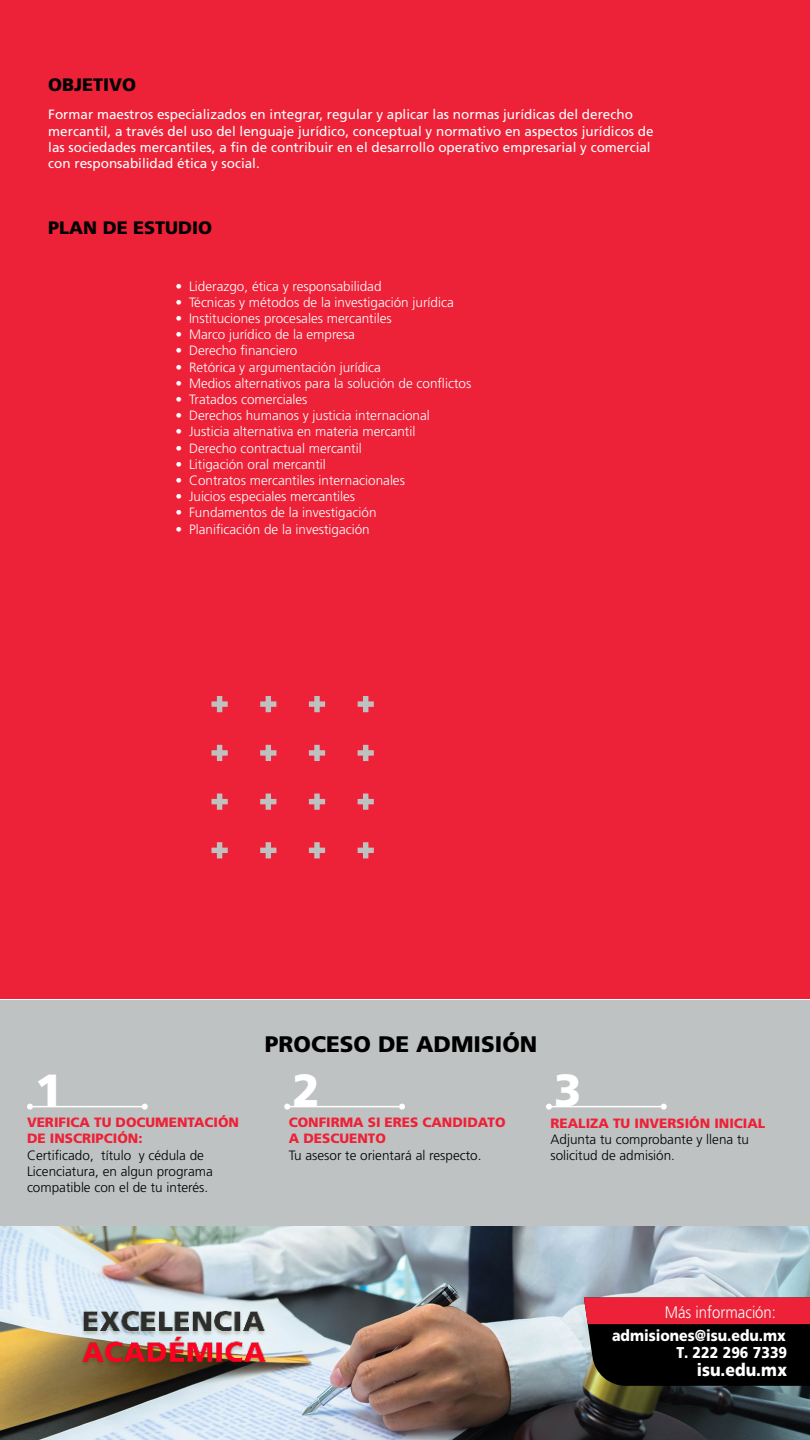
<style>
.page{position:relative;width:810px;height:1440px;background:#fff}
.page>*{position:absolute;margin:0;border:0;box-sizing:border-box;transform-origin:0 0}
.CARRERA{font:900 45px "Frutiger LT Std";color:#fff}
.TÍTULO_NEGRO{font:900 22.5px "Frutiger LT Std";color:#000}
.t1{font:900 18px "Frutiger LT Std";color:#000}
.t2{font:900 17.7px "Frutiger LT Std";color:#fff;scale:.89 1}
.t3{font:300 16.73px "Frutiger LT Std";color:#fff;scale:.89 1}
.t4{font:900 15.75px/17.7px "Frutiger LT Std";color:#fff;text-align:right;scale:.89 1}
.t5{font:300 13.5px "Frutiger LT Std";color:#fff}
.t6{font:13.5px/16.2px "Frutiger LT Std";color:#fff}
.PERFIL-3{font:300 13.5px/16.2px "Frutiger LT Std";color:#000}
.PERFIL-1{font:900 13.5px/16.2px "Frutiger LT Std";color:#ed2137}
</style>
<div class="page">
<img style="left:0;top:1226px;width:810px;height:214px">
<div style="left:0;top:0;width:810px;height:999px;background:#ed2137"></div>
<div style="left:0;top:1000px;width:810px;height:226px;background:#bfc2c2"></div>
<hr style="left:30px;top:1106px;width:115px;height:1px;background:#fff">
<svg style="left:142px;top:1104px;width:6px;height:6px"></svg>
<svg style="left:27px;top:1104px;width:6px;height:6px"></svg>
<hr style="left:287px;top:1106px;width:115px;height:1px;background:#fff">
<svg style="left:399px;top:1104px;width:6px;height:6px"></svg>
<svg style="left:284px;top:1104px;width:6px;height:6px"></svg>
<hr style="left:549px;top:1106px;width:115px;height:1px;background:#fff">
<svg style="left:661px;top:1104px;width:6px;height:6px"></svg>
<svg style="left:546px;top:1104px;width:6px;height:6px"></svg>
<img style="left:78px;top:1275px;width:195px;height:111px">
<svg style="left:211px;top:696px;width:17px;height:16px"></svg>
<svg style="left:260px;top:696px;width:16px;height:16px"></svg>
<svg style="left:309px;top:696px;width:16px;height:16px"></svg>
<svg style="left:358px;top:696px;width:16px;height:16px"></svg>
<svg style="left:211px;top:842px;width:17px;height:16px"></svg>
<svg style="left:211px;top:794px;width:17px;height:16px"></svg>
<svg style="left:211px;top:745px;width:17px;height:16px"></svg>
<svg style="left:260px;top:842px;width:16px;height:16px"></svg>
<svg style="left:260px;top:794px;width:16px;height:16px"></svg>
<svg style="left:260px;top:745px;width:16px;height:16px"></svg>
<svg style="left:309px;top:842px;width:16px;height:16px"></svg>
<svg style="left:309px;top:794px;width:16px;height:16px"></svg>
<svg style="left:309px;top:745px;width:16px;height:16px"></svg>
<svg style="left:358px;top:842px;width:16px;height:16px"></svg>
<svg style="left:358px;top:794px;width:16px;height:16px"></svg>
<svg style="left:358px;top:745px;width:16px;height:16px"></svg>
<svg style="left:584px;top:1298px;width:226px;height:88px"></svg>
<p class="t1" style="left:48px;top:73px;width:90px">OBJETIVO</p>
<p class="t6" style="left:48px;top:107px;width:607px">Formar maestros especializados en integrar, regular y aplicar las normas jurídicas del derecho mercantil, a través del uso del lenguaje jurídico, conceptual y normativo en aspectos jurídicos de</p>
<p class="t6" style="left:48px;top:139px;width:604px">las sociedades mercantiles, a fin de contribuir en el desarrollo operativo empresarial y comercial</p>
<p class="t6" style="left:48px;top:155px;width:213px">con responsabilidad ética y social.</p>
<p class="t1" style="left:48px;top:217px;width:166px">PLAN DE ESTUDIO</p>
<p class="t5" style="left:176px;top:278px;width:208px">• Liderazgo, ética y responsabilidad</p>
<p class="t5" style="left:176px;top:295px;width:280px">• Técnicas y métodos de la investigación jurídica</p>
<p class="t5" style="left:176px;top:311px;width:218px">• Instituciones procesales mercantiles</p>
<p class="t5" style="left:176px;top:327px;width:181px">• Marco jurídico de la empresa</p>
<p class="t5" style="left:176px;top:343px;width:123px">• Derecho financiero</p>
<p class="t5" style="left:176px;top:359px;width:207px">• Retórica y argumentación jurídica</p>
<p class="t5" style="left:176px;top:376px;width:297px">• Medios alternativos para la solución de conflictos</p>
<p class="t5" style="left:176px;top:392px;width:134px">• Tratados comerciales</p>
<p class="t5" style="left:176px;top:408px;width:256px">• Derechos humanos y justicia internacional</p>
<p class="t5" style="left:176px;top:424px;width:241px">• Justicia alternativa en materia mercantil</p>
<p class="t5" style="left:176px;top:440px;width:188px">• Derecho contractual mercantil</p>
<p class="t5" style="left:176px;top:457px;width:152px">• Litigación oral mercantil</p>
<p class="t5" style="left:176px;top:473px;width:231px">• Contratos mercantiles internacionales</p>
<p class="t5" style="left:176px;top:489px;width:181px">• Juicios especiales mercantiles</p>
<p class="t5" style="left:176px;top:505px;width:203px">• Fundamentos de la investigación</p>
<p class="t5" style="left:176px;top:521px;width:196px">• Planificación de la investigación</p>
<p class="TÍTULO_NEGRO" style="left:265px;top:1031px;width:274px">PROCESO DE ADMISIÓN</p>
<p class="CARRERA" style="left:35px;top:1063px;width:29px">1</p>
<p class="CARRERA" style="left:292px;top:1063px;width:29px">2</p>
<p class="CARRERA" style="left:554px;top:1063px;width:29px">3</p>
<p class="PERFIL-1" style="left:27px;top:1114px;width:214px">VERIFICA TU DOCUMENTACIÓN<br>DE INSCRIPCIÓN:</p>
<p class="PERFIL-3" style="left:27px;top:1147px;width:187px">Certificado, título y cédula de<br>Licenciatura, en algun programa compatible con el de tu interés.</p>
<p class="PERFIL-1" style="left:289px;top:1114px;width:218px">CONFIRMA SI ERES CANDIDATO<br>A DESCUENTO</p>
<p class="PERFIL-3" style="left:289px;top:1147px;width:194px">Tu asesor te orientará al respecto.</p>
<p class="PERFIL-1" style="left:550px;top:1115px;width:216px">REALIZA TU INVERSIÓN INICIAL</p>
<p class="PERFIL-3" style="left:550px;top:1132px;width:200px">Adjunta tu comprobante y llena tu solicitud de admisión.</p>
<p class="t3" style="left:665px;top:1303px;width:126px">Más información:</p>
<p class="t4" style="left:612px;top:1326px;width:198px">admisiones@isu.edu.mx<br>T. 222 296 7339</p>
<h3 class="t2" style="left:697px;top:1359px;width:103px">isu.edu.mx</h3>
</div>
